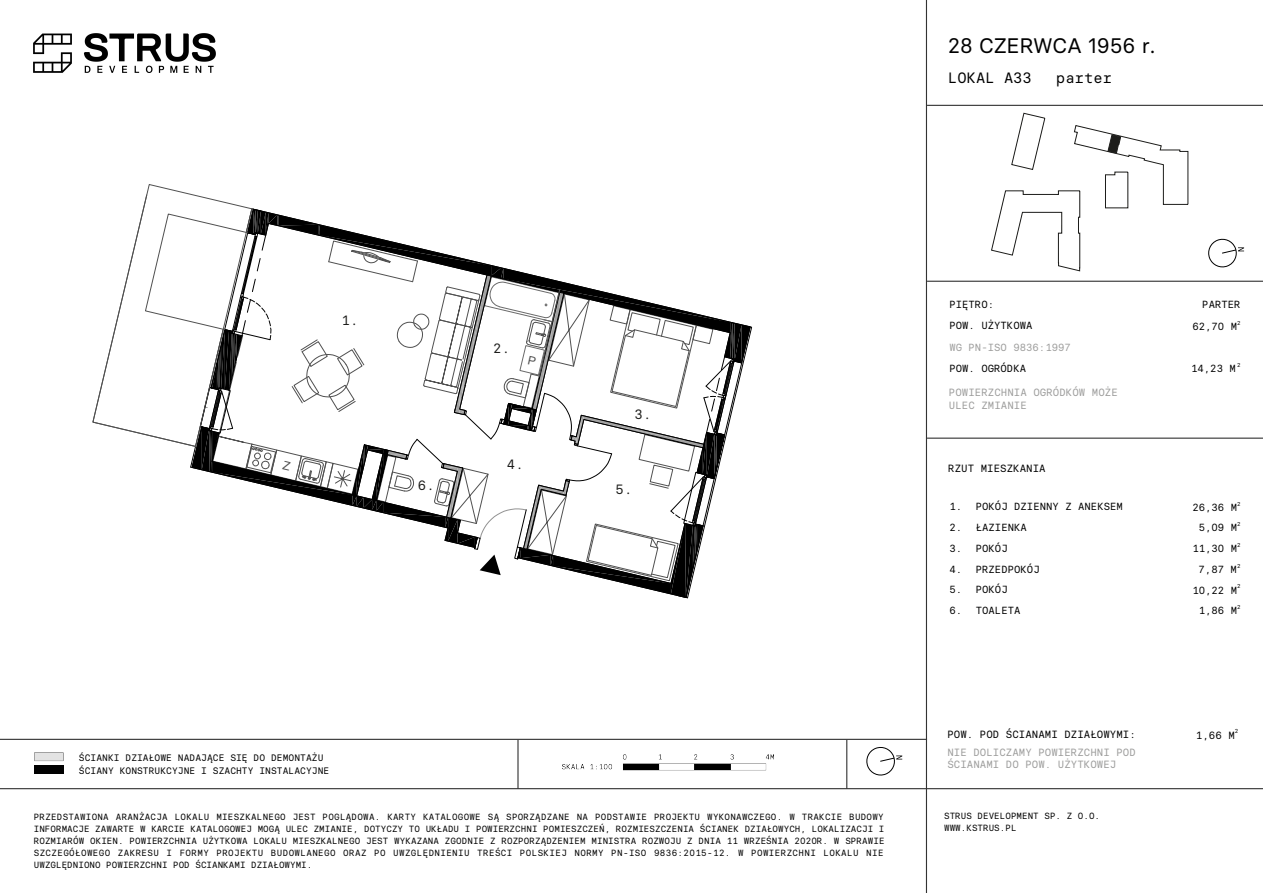
<style>
.page{position:relative;width:1263px;height:893px;background:#fff}
.page>*{position:absolute;margin:0;border:0;box-sizing:border-box;transform-origin:0 0}
.t1{font:21px "Basier Circle";color:#000}
.t2{font:15px "Basier Circle Mono";color:#000}
.t3{font:13.5px "Basier Circle Mono";color:#1d1d1b}
.t4{font:10.5px/12.6px "Basier Circle Mono";color:#9d9d9c}
.t5{font:10.5px "Basier Circle Mono";color:#000}
.t6{font:10.35px "Basier Circle Mono";color:#000}
.t7{font:10.35px "Basier Circle Mono";color:#9d9d9c}
.t8{font:9.45px/13.5px "Basier Circle Mono";color:#000}
.t9{font:9px/12px "Basier Circle Mono";color:#000;text-align:justify}
.t10{font:5.7px "Basier Circle Mono";color:#000}
</style>
<div class="page">
<img style="left:510px;top:738px;width:320px;height:33px">
<hr style="left:926px;top:0;width:1px;height:893px;background:#333">
<hr style="left:0;top:739px;width:927px;height:1px;background:#333">
<hr style="left:517px;top:740px;width:2px;height:49px;background:#333">
<svg style="left:34px;top:752px;width:30px;height:10px"></svg>
<div style="left:34px;top:766px;width:29px;height:8px;background:#000"></div>
<hr style="left:846px;top:740px;width:1px;height:49px;background:#333">
<hr style="left:0;top:788px;width:1263px;height:1px;background:#333">
<hr style="left:927px;top:105px;width:336px;height:1px;background:#333">
<hr style="left:927px;top:281px;width:336px;height:1px;background:#333">
<hr style="left:927px;top:438px;width:336px;height:1px;background:#333">
<img style="left:34px;top:34px;width:182px;height:39px">
<svg style="left:991px;top:112px;width:198px;height:160px"></svg>
<svg style="left:1208px;top:238px;width:36px;height:30px"></svg>
<svg style="left:866px;top:747px;width:36px;height:29px"></svg>
<svg style="left:92px;top:184px;width:660px;height:414px"></svg>
<h3 class="t3" style="left:342px;top:311px;width:18px">1.</h3>
<h3 class="t3" style="left:493px;top:340px;width:18px">2.</h3>
<h3 class="t3" style="left:507px;top:456px;width:18px">4.</h3>
<h3 class="t3" style="left:634px;top:406px;width:18px">3.</h3>
<h3 class="t3" style="left:418px;top:477px;width:18px">6.</h3>
<h3 class="t3" style="left:615px;top:481px;width:18px">5.</h3>
<p class="t8" style="left:79px;top:751px;width:252px">ŚCIANKI DZIAŁOWE NADAJĄCE SIĘ DO DEMONTAŻU<br>ŚCIANY KONSTRUKCYJNE I SZACHTY INSTALACYJNE</p>
<h1 class="t1" style="left:948px;top:32px;width:208px">28 CZERWCA 1956 r.</h1>
<h2 class="t2" style="left:948px;top:69px;width:85px">LOKAL A33</h2>
<h2 class="t2" style="left:1056px;top:69px;width:57px">parter</h2>
<p class="t6" style="left:949px;top:298px;width:46px">PIĘTRO:</p>
<p class="t6" style="left:1202px;top:298px;width:40px">PARTER</p>
<p class="t6" style="left:949px;top:319px;width:85px">POW. UŻYTKOWA</p>
<p class="t6" style="left:1192px;top:320px;width:46px">62,70 M</p>
<p class="t10" style="left:1237px;top:319px;width:5px">2</p>
<p class="t7" style="left:949px;top:341px;width:123px">WG PN-ISO 9836:1997</p>
<p class="t6" style="left:949px;top:362px;width:78px">POW. OGRÓDKA</p>
<p class="t6" style="left:1191px;top:362px;width:46px">14,23 M</p>
<p class="t10" style="left:1237px;top:362px;width:5px">2</p>
<p class="t4" style="left:949px;top:386px;width:170px">POWIERZCHNIA OGRÓDKÓW MOŻE<br>ULEC ZMIANIE</p>
<p class="t5" style="left:948px;top:462px;width:99px">RZUT MIESZKANIA</p>
<p class="t6" style="left:949px;top:500px;width:175px">1. POKÓJ DZIENNY Z ANEKSEM</p>
<p class="t6" style="left:1192px;top:501px;width:46px">26,36 M</p>
<p class="t10" style="left:1237px;top:500px;width:5px">2</p>
<p class="t6" style="left:949px;top:521px;width:79px">2. ŁAZIENKA</p>
<p class="t6" style="left:1199px;top:521px;width:40px">5,09 M</p>
<p class="t10" style="left:1237px;top:521px;width:5px">2</p>
<p class="t6" style="left:949px;top:542px;width:60px">3. POKÓJ</p>
<p class="t6" style="left:1192px;top:542px;width:46px">11,30 M</p>
<p class="t10" style="left:1237px;top:541px;width:5px">2</p>
<p class="t6" style="left:949px;top:562px;width:92px">4. PRZEDPOKÓJ</p>
<p class="t6" style="left:1198px;top:562px;width:40px">7,87 M</p>
<p class="t10" style="left:1237px;top:562px;width:5px">2</p>
<p class="t6" style="left:949px;top:583px;width:60px">5. POKÓJ</p>
<p class="t6" style="left:1192px;top:583px;width:46px">10,22 M</p>
<p class="t10" style="left:1237px;top:583px;width:5px">2</p>
<p class="t6" style="left:949px;top:604px;width:73px">6. TOALETA</p>
<p class="t6" style="left:1199px;top:604px;width:40px">1,86 M</p>
<p class="t10" style="left:1237px;top:603px;width:5px">2</p>
<p class="t5" style="left:947px;top:728px;width:190px">POW. POD ŚCIANAMI DZIAŁOWYMI:</p>
<p class="t5" style="left:1196px;top:728px;width:40px">1,66 M</p>
<p class="t10" style="left:1235px;top:728px;width:5px">2</p>
<p class="t4" style="left:947px;top:745px;width:190px">NIE DOLICZAMY POWIERZCHNI POD<br>ŚCIANAMI DO POW. UŻYTKOWEJ</p>
<p class="t9" style="left:34px;top:810px;width:852px">PRZEDSTAWIONA ARANŻACJA LOKALU MIESZKALNEGO JEST POGLĄDOWA. KARTY KATALOGOWE SĄ SPORZĄDZANE NA PODSTAWIE PROJEKTU WYKONAWCZEGO. W TRAKCIE BUDOWY INFORMACJE ZAWARTE W KARCIE KATALOGOWEJ MOGĄ ULEC ZMIANIE, DOTYCZY TO UKŁADU I POWIERZCHNI POMIESZCZEŃ, ROZMIESZCZENIA ŚCIANEK DZIAŁOWYCH, LOKALIZACJI I ROZMIARÓW OKIEN. POWIERZCHNIA UŻYTKOWA LOKALU MIESZKALNEGO JEST WYKAZANA ZGODNIE Z ROZPORZĄDZENIEM MINISTRA ROZWOJU Z DNIA 11 WRZEŚNIA 2020R. W SPRAWIE SZCZEGÓŁOWEGO ZAKRESU I FORMY PROJEKTU BUDOWLANEGO ORAZ PO UWZGLĘDNIENIU TREŚCI POLSKIEJ NORMY PN-ISO 9836:2015-12. W POWIERZCHNI LOKALU NIE UWZGLĘDNIONO POWIERZCHNI POD ŚCIANKAMI DZIAŁOWYMI.</p>
<p class="t9" style="left:944px;top:809px;width:157px">STRUS DEVELOPMENT SP. Z O.O.<br>WWW.KSTRUS.PL</p>
</div>
